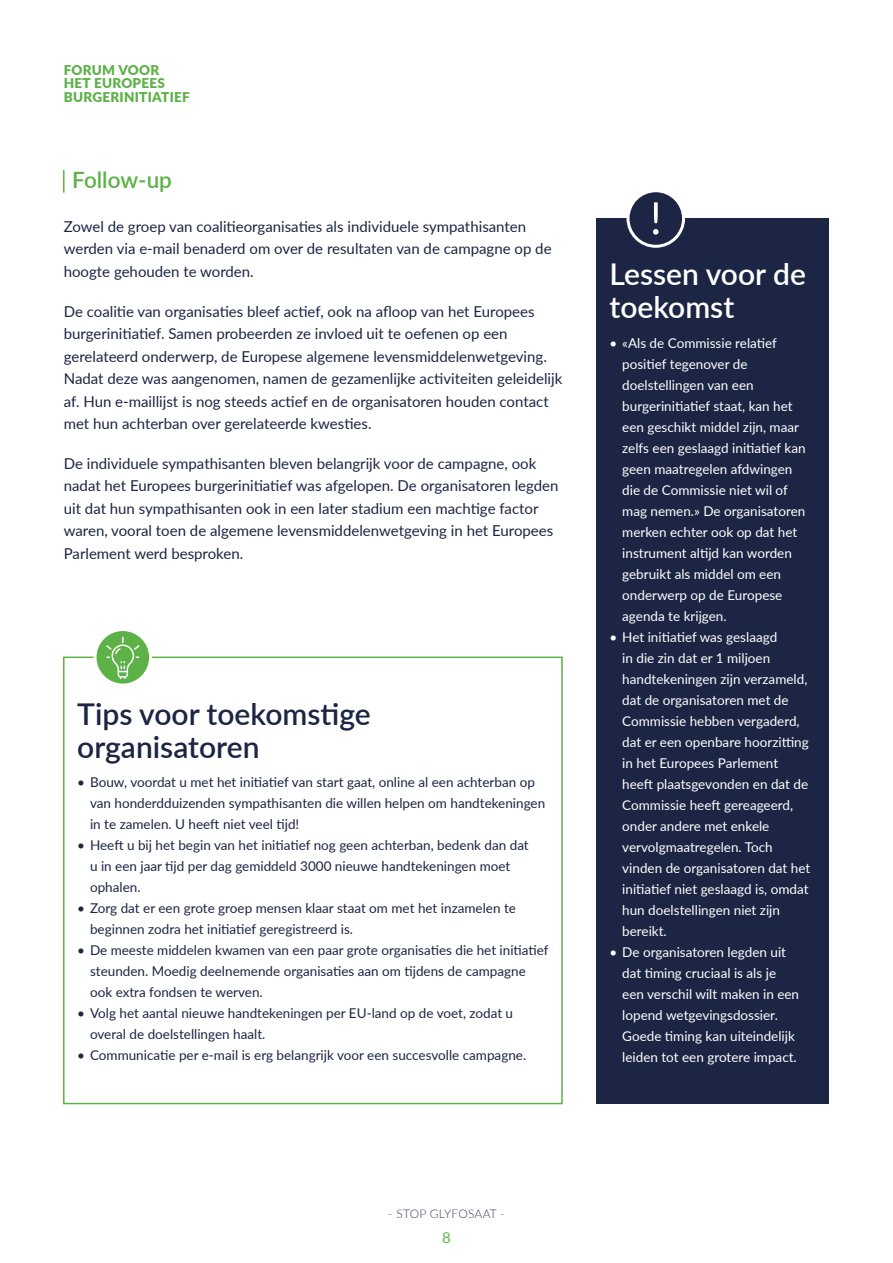
<style>
.page{position:relative;width:893px;height:1263px;background:#fff}
.page>*{position:absolute;margin:0;border:0;box-sizing:border-box;transform-origin:0 0}
.t1{font:600 30px/33px "Lato";color:#1c2543}
.t2{font:600 30px/33px "Lato";color:#fff}
.t3{font:600 22.5px "Lato";color:#5cb246}
.t4{font:15px/22.5px "Lato";color:#1c2543}
.t5{font:15px "Lato";color:#5cb246}
.t6{font:13.5px/21px "Lato";color:#fff}
.t7{font:13.5px/21px "Lato";color:#1c2543}
.t8{font:900 13.5px/13.5px "Lato";letter-spacing:.02em;color:#5cb246}
.t9{font:300 12px "Lato";letter-spacing:.02em;color:#3c3e5c}
</style>
<div class="page">
<hr style="left:63px;top:170px;width:2px;height:23px;background:#5cb246">
<div style="left:597px;top:218px;width:232px;height:886px;background:#1c2543"></div>
<div style="left:628px;top:191px;width:55px;height:55px;background:#1c2543;border-radius:50%"></div>
<div style="left:626px;top:189px;width:59px;height:59px;border:3px solid #fff;border-radius:50%"></div>
<svg style="left:653px;top:202px;width:5px;height:33px"></svg>
<div style="left:63px;top:656px;width:500px;height:448px;border:2px solid #5cb246"></div>
<svg style="left:95px;top:629px;width:56px;height:56px"></svg>
<div style="left:94px;top:628px;width:58px;height:59px;border:3px solid #fff;border-radius:50%"></div>
<svg style="left:106px;top:637px;width:33px;height:42px"></svg>
<p class="t8" style="left:64px;top:62px;width:127px">FORUM VOOR<br>HET EUROPEES<br>BURGERINITIATIEF</p>
<h2 class="t3" style="left:72px;top:164px;width:101px">Follow-up</h2>
<p class="t4" style="left:64px;top:215px;width:489px">Zowel de groep van coalitieorganisaties als individuele sympathisanten werden via e-mail benaderd om over de resultaten van de campagne op de hoogte gehouden te worden.</p>
<p class="t4" style="left:64px;top:299px;width:500px">De coalitie van organisaties bleef actief, ook na afloop van het Europees burgerinitiatief. Samen probeerden ze invloed uit te oefenen op een gerelateerd onderwerp, de Europese algemene levensmiddelenwetgeving.<br>Nadat deze was aangenomen, namen de gezamenlijke activiteiten geleidelijk af. Hun e-maillijst is nog steeds actief en de organisatoren houden contact met hun achterban over gerelateerde kwesties.</p>
<p class="t4" style="left:64px;top:451px;width:496px">De individuele sympathisanten bleven belangrijk voor de campagne, ook nadat het Europees burgerinitiatief was afgelopen. De organisatoren legden uit dat hun sympathisanten ook in een later stadium een machtige factor waren, vooral toen de algemene levensmiddelenwetgeving in het Europees Parlement werd besproken.</p>
<h1 class="t1" style="left:77px;top:696px;width:295px">Tips voor toekomstige organisatoren</h1>
<p class="t7" style="left:90px;top:771px;width:457px;text-indent:-13px">• Bouw, voordat u met het initiatief van start gaat, online al een achterban op van honderdduizenden sympathisanten die willen helpen om handtekeningen in te zamelen. U heeft niet veel tijd!</p>
<p class="t7" style="left:90px;top:834px;width:440px;text-indent:-13px">• Heeft u bij het begin van het initiatief nog geen achterban, bedenk dan dat u in een jaar tijd per dag gemiddeld 3000 nieuwe handtekeningen moet ophalen.</p>
<p class="t7" style="left:90px;top:897px;width:427px;text-indent:-13px">• Zorg dat er een grote groep mensen klaar staat om met het inzamelen te beginnen zodra het initiatief geregistreerd is.</p>
<p class="t7" style="left:90px;top:939px;width:460px;text-indent:-13px">• De meeste middelen kwamen van een paar grote organisaties die het initiatief steunden. Moedig deelnemende organisaties aan om tijdens de campagne ook extra fondsen te werven.</p>
<p class="t7" style="left:90px;top:1002px;width:425px;text-indent:-13px">• Volg het aantal nieuwe handtekeningen per EU-land op de voet, zodat u overal de doelstellingen haalt.</p>
<p class="t7" style="left:77px;top:1044px;width:450px">• Communicatie per e-mail is erg belangrijk voor een succesvolle campagne.</p>
<h1 class="t2" style="left:609px;top:256px;width:198px">Lessen voor de toekomst</h1>
<p class="t6" style="left:622px;top:332px;width:185px;text-indent:-13px">• «Als de Commissie relatief positief tegenover de doelstellingen van een burgerinitiatief staat, kan het een geschikt middel zijn, maar zelfs een geslaagd initiatief kan geen maatregelen afdwingen die de Commissie niet wil of mag nemen.» De organisatoren merken echter ook op dat het instrument altijd kan worden gebruikt als middel om een onderwerp op de Europese agenda te krijgen.</p>
<p class="t6" style="left:622px;top:626px;width:190px;text-indent:-13px">• Het initiatief was geslaagd<br>in die zin dat er 1 miljoen handtekeningen zijn verzameld, dat de organisatoren met de<br>Commissie hebben vergaderd, dat er een openbare hoorzitting in het Europees Parlement heeft plaatsgevonden en dat de<br>Commissie heeft gereageerd, onder andere met enkele vervolgmaatregelen. Toch vinden de organisatoren dat het initiatief niet geslaagd is, omdat hun doelstellingen niet zijn bereikt.</p>
<p class="t6" style="left:622px;top:941px;width:178px;text-indent:-13px">• De organisatoren legden uit dat timing cruciaal is als je een verschil wilt maken in een lopend wetgevingsdossier.<br>Goede timing kan uiteindelijk leiden tot een grotere impact.</p>
<p class="t9" style="left:388px;top:1206px;width:118px">- STOP GLYFOSAAT -</p>
<p class="t5" style="left:442px;top:1227px;width:10px">8</p>
</div>
